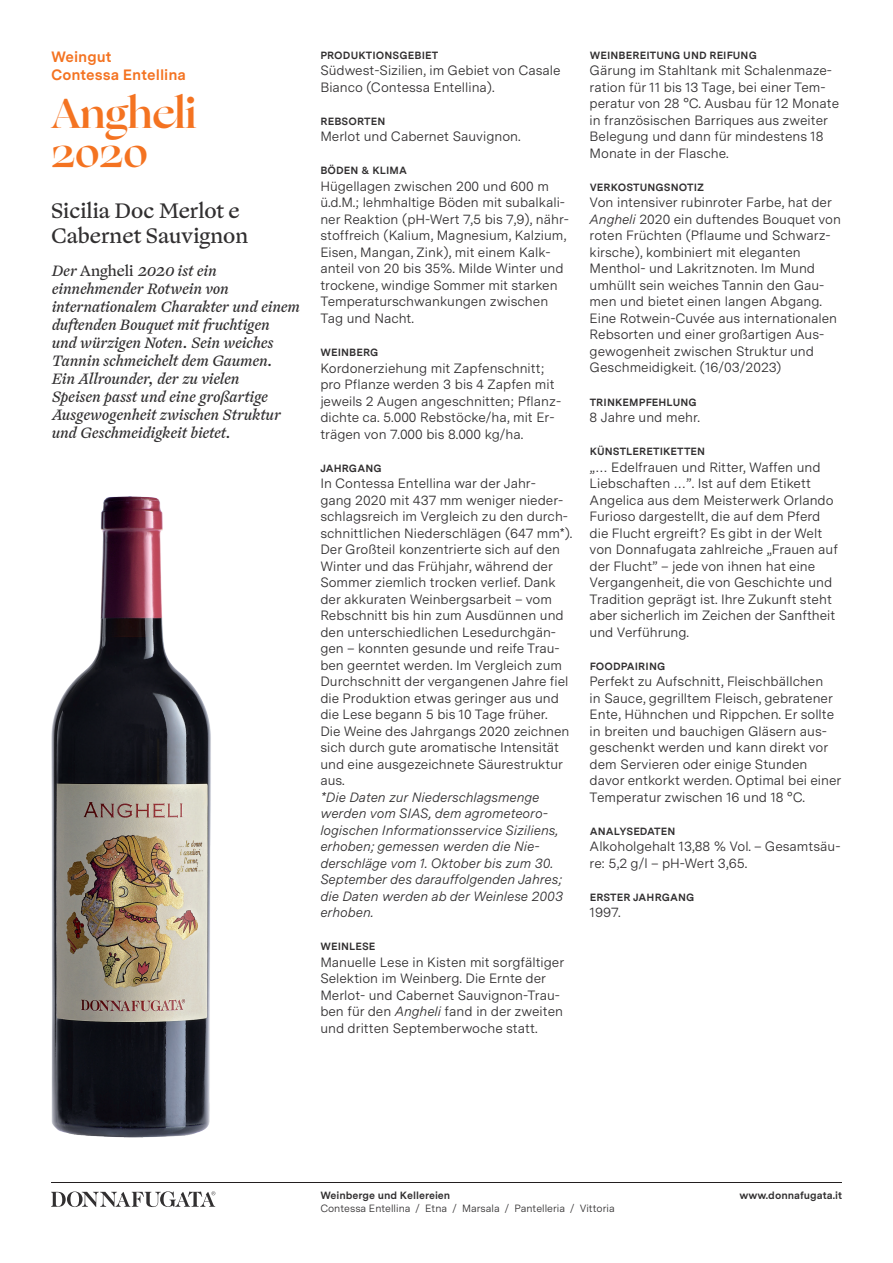
<style>
.page{position:relative;width:893px;height:1263px;background:#fff}
.page>*{position:absolute;margin:0;border:0;box-sizing:border-box;transform-origin:0 0}
.t1{font:700 42px/39px "Ogg";color:#f47321}
.t2{font:21px/25.2px "Ogg Text";color:#312f30}
.t3{font:italic 15px/18px "Ogg Text";color:#312f30}
.t4{font:700 15px/18px "Messina Sans";color:#f47321}
.t5{font:13.5px/16.5px "Messina Sans";color:#312f30}
.t6{font:italic 13.5px/16.5px "Messina Sans";color:#312f30}
.t7{font:700 10.5px "Messina Sans";letter-spacing:.01em;color:#312f30}
.t8{font:10.5px "Messina Sans";color:#312f30}
.s1{font-style:normal}
.s2{font-style:italic}
</style>
<div class="page">
<hr style="left:51px;top:1182px;width:791px;height:1px;background:#231f20">
<svg style="left:51px;top:1191px;width:164px;height:16px"></svg>
<img style="left:51px;top:496px;width:160px;height:642px">
<p class="t4" style="left:51px;top:47px;width:137px">Weingut<br>Contessa Entellina</p>
<h1 class="t1" style="left:51px;top:94px;width:147px">Angheli<br>2020</h1>
<h2 class="t2" style="left:51px;top:198px;width:199px">Sicilia Doc Merlot e<br>Cabernet Sauvignon</h2>
<p class="t3" style="left:51px;top:262px;width:250px">Der <span class="s1">Angheli</span> 2020 ist ein einnehmender Rotwein von internationalem Charakter und einem duftenden Bouquet mit fruchtigen<br>und würzigen Noten. Sein weiches<br>Tannin schmeichelt dem Gaumen.<br>Ein Allrounder, der zu vielen<br>Speisen passt und eine großartige<br>Ausgewogenheit zwischen Struktur und Geschmeidigkeit bietet.</p>
<p class="t7" style="left:320px;top:47px;width:119px">PRODUKTIONSGEBIET</p>
<p class="t5" style="left:320px;top:62px;width:242px">Südwest-Sizilien, im Gebiet von Casale<br>Bianco (Contessa Entellina).</p>
<p class="t7" style="left:320px;top:113px;width:67px">REBSORTEN</p>
<p class="t5" style="left:320px;top:128px;width:202px">Merlot und Cabernet Sauvignon.</p>
<p class="t7" style="left:320px;top:163px;width:88px">BÖDEN &amp; KLIMA</p>
<p class="t5" style="left:320px;top:178px;width:250px">Hügellagen zwischen 200 und 600 m ü.d.M.; lehmhaltige Böden mit subalkali&shy;ner Reaktion (pH-Wert 7,5 bis 7,9), nähr&shy;stoffreich (Kalium, Magnesium, Kalzium, Eisen, Mangan, Zink), mit einem Kalk&shy;anteil von 20 bis 35%. Milde Winter und trockene, windige Sommer mit starken Temperaturschwankungen zwischen Tag und Nacht.</p>
<p class="t7" style="left:320px;top:344px;width:60px">WEINBERG</p>
<p class="t5" style="left:320px;top:359px;width:242px">Kordonerziehung mit Zapfenschnitt; pro Pflanze werden 3 bis 4 Zapfen mit jeweils 2 Augen angeschnitten; Pflanz&shy;dichte ca. 5.000 Rebstöcke/ha, mit Er&shy;trägen von 7.000 bis 8.000 kg/ha.</p>
<p class="t7" style="left:320px;top:460px;width:63px">JAHRGANG</p>
<p class="t5" style="left:320px;top:475px;width:254px">In Contessa Entellina war der Jahr-<br>gang 2020 mit 437 mm weniger nieder&shy;schlagsreich im Vergleich zu den durch&shy;schnittlichen Niederschlägen (647 mm*).<br>Der Großteil konzentrierte sich auf den Winter und das Frühjahr, während der Sommer ziemlich trocken verlief. Dank der akkuraten Weinbergsarbeit – vom Rebschnitt bis hin zum Ausdünnen und den unterschiedlichen Lesedurchgän&shy;gen – konnten gesunde und reife Trau&shy;ben geerntet werden. Im Vergleich zum Durchschnitt der vergangenen Jahre fiel die Produktion etwas geringer aus und die Lese begann 5 bis 10 Tage früher.<br>Die Weine des Jahrgangs 2020 zeichnen sich durch gute aromatische Intensität und eine ausgezeichnete Säurestruktur aus.</p>
<p class="t6" style="left:320px;top:788px;width:244px">*Die Daten zur Niederschlagsmenge werden vom SIAS, dem agrometeoro&shy;logischen Informationsservice Siziliens, erhoben; gemessen werden die Nie&shy;derschläge vom 1. Oktober bis zum 30.<br>September des darauffolgenden Jahres; die Daten werden ab der Weinlese 2003 erhoben.</p>
<p class="t7" style="left:320px;top:938px;width:57px">WEINLESE</p>
<p class="t5" style="left:320px;top:953px;width:245px">Manuelle Lese in Kisten mit sorgfältiger Selektion im Weinberg. Die Ernte der Merlot- und Cabernet Sauvignon-Trau&shy;ben für den <span class="s2">Angheli</span> fand in der zweiten und dritten Septemberwoche statt.</p>
<p class="t7" style="left:590px;top:47px;width:169px">WEINBEREITUNG UND REIFUNG</p>
<p class="t5" style="left:590px;top:62px;width:251px">Gärung im Stahltank mit Schalenmaze&shy;ration für 11 bis 13 Tage, bei einer Tem&shy;peratur von 28 °C. Ausbau für 12 Monate in französischen Barriques aus zweiter Belegung und dann für mindestens 18<br>Monate in der Flasche.</p>
<p class="t7" style="left:590px;top:179px;width:116px">VERKOSTUNGSNOTIZ</p>
<p class="t5" style="left:590px;top:194px;width:253px">Von intensiver rubinroter Farbe, hat der <span class="s2">Angheli</span> 2020 ein duftendes Bouquet von roten Früchten (Pflaume und Schwarz&shy;kirsche), kombiniert mit eleganten Menthol- und Lakritznoten. Im Mund umhüllt sein weiches Tannin den Gau&shy;men und bietet einen langen Abgang.<br>Eine Rotwein-Cuvée aus internationalen Rebsorten und einer großartigen Aus&shy;gewogenheit zwischen Struktur und Geschmeidigkeit. (16/03/2023)</p>
<p class="t7" style="left:590px;top:394px;width:109px">TRINKEMPFEHLUNG</p>
<p class="t5" style="left:590px;top:409px;width:112px">8 Jahre und mehr.</p>
<p class="t7" style="left:590px;top:443px;width:117px">KÜNSTLERETIKETTEN</p>
<p class="t5" style="left:590px;top:458px;width:250px">„… Edelfrauen und Ritter, Waffen und Liebschaften …”. Ist auf dem Etikett Angelica aus dem Meisterwerk Orlando Furioso dargestellt, die auf dem Pferd die Flucht ergreift? Es gibt in der Welt von Donnafugata zahlreiche „Frauen auf der Flucht” – jede von ihnen hat eine Vergangenheit, die von Geschichte und Tradition geprägt ist. Ihre Zukunft steht aber sicherlich im Zeichen der Sanftheit und Verführung.</p>
<p class="t7" style="left:590px;top:658px;width:77px">FOODPAIRING</p>
<p class="t5" style="left:590px;top:673px;width:253px">Perfekt zu Aufschnitt, Fleischbällchen<br>in Sauce, gegrilltem Fleisch, gebratener Ente, Hühnchen und Rippchen. Er sollte in breiten und bauchigen Gläsern aus&shy;geschenkt werden und kann direkt vor dem Servieren oder einige Stunden davor entkorkt werden. Optimal bei einer Temperatur zwischen 16 und 18 °C.</p>
<p class="t7" style="left:590px;top:823px;width:87px">ANALYSEDATEN</p>
<p class="t5" style="left:590px;top:838px;width:252px">Alkoholgehalt 13,88 % Vol. – Gesamtsäu&shy;re: 5,2 g/l – pH-Wert 3,65.</p>
<p class="t7" style="left:590px;top:889px;width:106px">ERSTER JAHRGANG</p>
<p class="t5" style="left:590px;top:904px;width:33px">1997.</p>
<p class="t7" style="left:320px;top:1188px;width:132px">Weinberge und Kellereien</p>
<p class="t7" style="left:739px;top:1188px;width:104px">www.donnafugata.it</p>
<p class="t8" style="left:320px;top:1200px;width:296px">Contessa Entellina / Etna / Marsala / Pantelleria / Vittoria</p>
</div>
